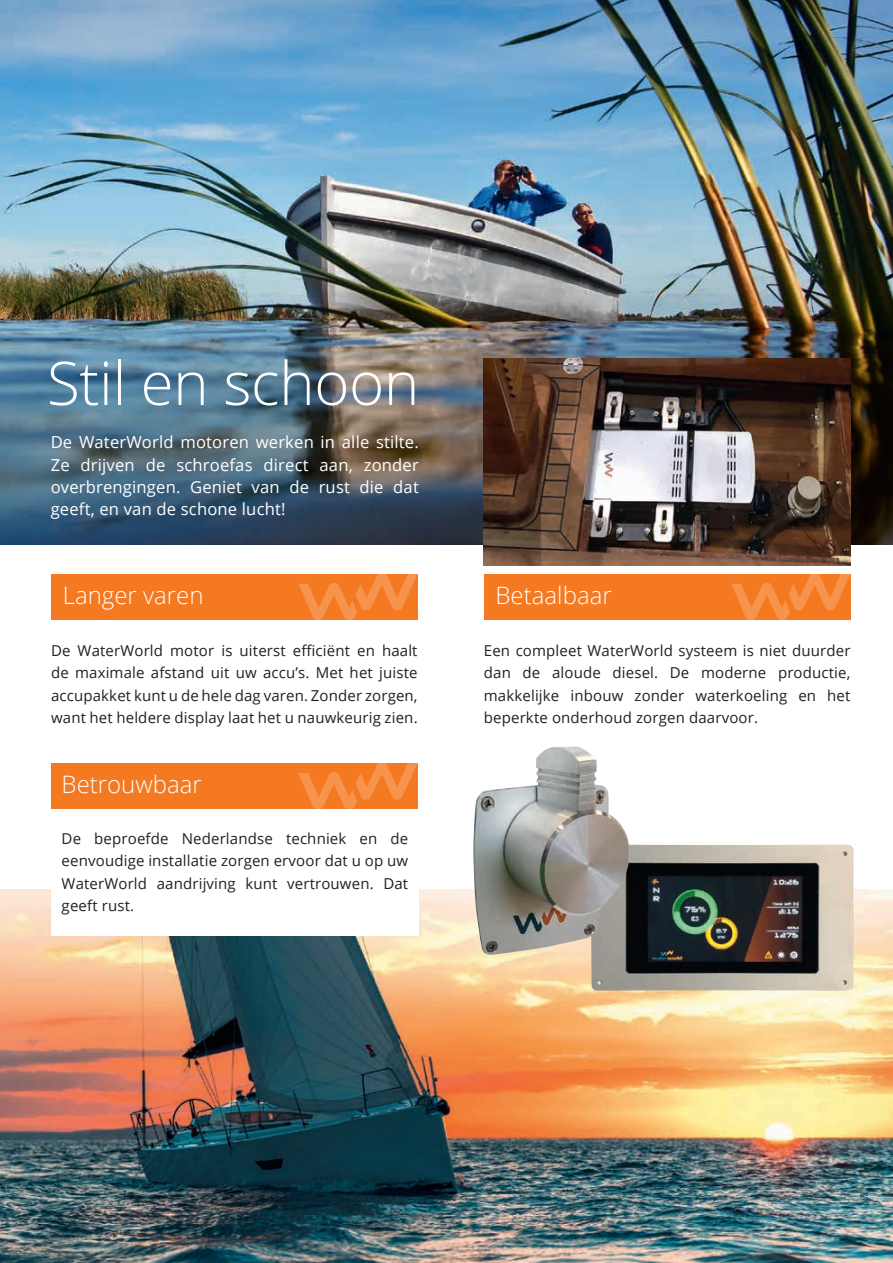
<style>
.page{position:relative;width:893px;height:1263px;background:#fff}
.page>*{position:absolute;margin:0;border:0;box-sizing:border-box;transform-origin:0 0}
.t1{font:300 60.15px "Open Sans";letter-spacing:-.005em;color:#fff}
.t2{font:300 24px "Open Sans";color:#fff}
.t3{font:16.65px/22.2px "Open Sans";letter-spacing:.01em;color:#fff;text-align:justify}
.t4{font:15px/22.5px "Open Sans";letter-spacing:.01em;color:#231f20;text-align:justify}
</style>
<div class="page">
<img style="left:0;top:889px;width:893px;height:374px">
<img style="left:591px;top:844px;width:262px;height:147px">
<img style="left:0;top:0;width:893px;height:544px">
<div style="left:51px;top:574px;width:367px;height:46px;background:#f47921"></div>
<svg style="left:298px;top:574px;width:120px;height:46px"></svg>
<div style="left:51px;top:803px;width:368px;height:132px;background:#fff"></div>
<div style="left:51px;top:763px;width:367px;height:46px;background:#f47921"></div>
<svg style="left:298px;top:763px;width:120px;height:46px"></svg>
<div style="left:484px;top:574px;width:366px;height:46px;background:#f47921"></div>
<svg style="left:731px;top:574px;width:119px;height:46px"></svg>
<img style="left:484px;top:359px;width:366px;height:206px">
<img style="left:473px;top:746px;width:157px;height:209px">
<h1 class="t1" style="left:47px;top:342px;width:374px">Stil en schoon</h1>
<p class="t3" style="left:51px;top:431px;width:370px">De WaterWorld motoren werken in alle stilte.<br>Ze drijven de schroefas direct aan, zonder overbrengingen. Geniet van de rust die dat geeft, en van de schone lucht!</p>
<h2 class="t2" style="left:63px;top:578px;width:114px">Affordable</h2>
<h2 class="t2" style="left:63px;top:578px;width:142px">Langer varen</h2>
<p class="t4" style="left:51px;top:638px;width:368px">De WaterWorld motor is uiterst efficiënt en haalt de maximale afstand uit uw accu’s. Met het juiste accupakket kunt u de hele dag varen. Zonder zorgen, want het heldere display laat het u nauwkeurig zien.</p>
<h2 class="t2" style="left:62px;top:767px;width:142px">Betrouwbaar</h2>
<p class="t4" style="left:62px;top:827px;width:348px">De beproefde Nederlandse techniek en de eenvoudige installatie zorgen ervoor dat u op uw WaterWorld aandrijving kunt vertrouwen. Dat geeft rust.</p>
<h2 class="t2" style="left:496px;top:578px;width:118px">Betaalbaar</h2>
<p class="t4" style="left:484px;top:638px;width:368px">Een compleet WaterWorld systeem is niet duurder dan de aloude diesel. De moderne productie, makkelijke inbouw zonder waterkoeling en het beperkte onderhoud zorgen daarvoor.</p>
</div>
